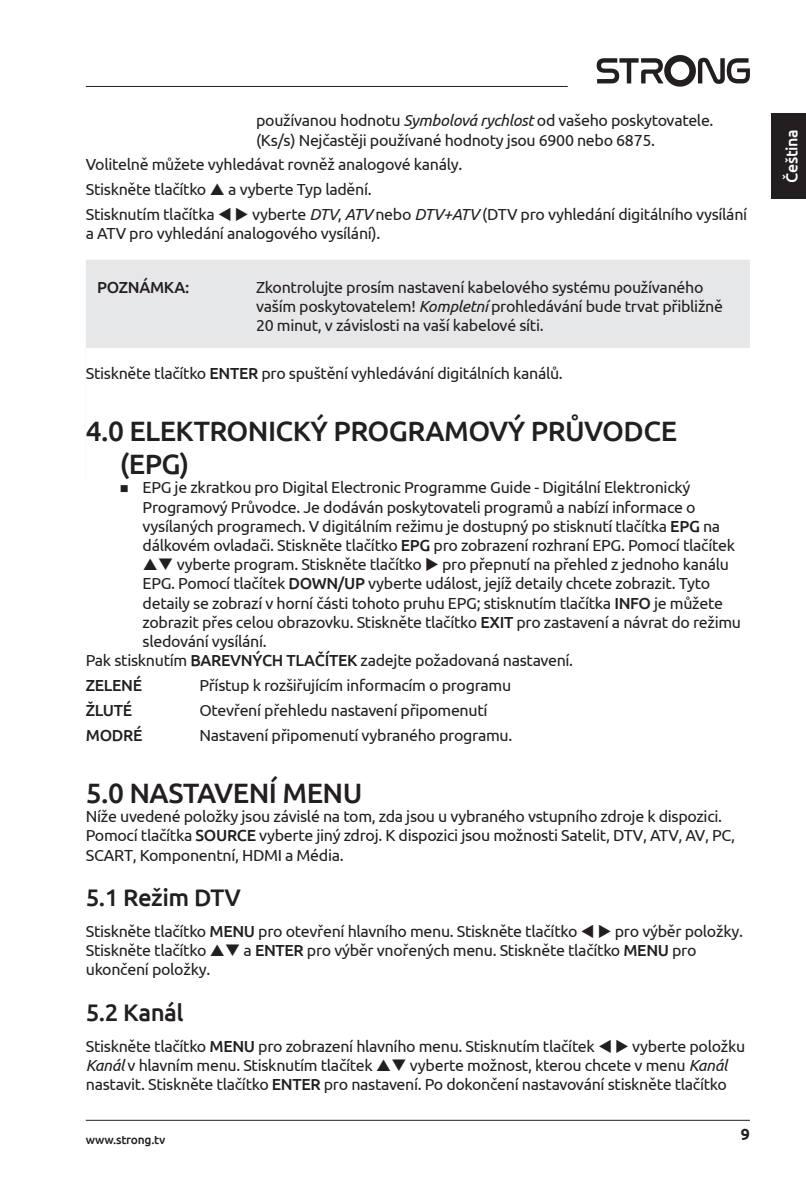
<style>
.page{position:relative;width:806px;height:1191px;background:#fff}
.page>*{position:absolute;margin:0;border:0;box-sizing:border-box;transform-origin:0 0}
.t1{font:500 28px/33.6px "Ubuntu";letter-spacing:-.02em;color:#231f20}
.t2{font:500 24px "Ubuntu";letter-spacing:-.02em;color:#231f20}
.t3{font:16px/19.2px "Ubuntu";letter-spacing:-.02em;color:#231f20}
.t4{font:500 16px "Ubuntu";letter-spacing:-.02em;color:#231f20}
.t5{font:500 16px "Ubuntu";letter-spacing:-.02em;color:#fff}
.t6{font:700 16px "Ubuntu";color:#231f20}
.t7{font:500 12px "Ubuntu";letter-spacing:-.02em;color:#231f20}
.s1{font-style:italic}
.s2{font-weight:500}
</style>
<div class="page">
<div style="left:86px;top:260px;width:663px;height:220px;background:#e6e7e9"></div>
<div style="left:86px;top:348px;width:663px;height:180px;background:#fff"></div>
<div style="left:771px;top:113px;width:34px;height:85px;background:#231f20"></div>
<svg style="left:596px;top:55px;width:153px;height:32px"></svg>
<hr style="left:86px;top:1120px;width:663px;height:1px;background:#231f20">
<hr style="left:86px;top:86px;width:481px;height:1px;background:#231f20">
<p class="t3" style="left:256px;top:111px;width:458px">používanou hodnotu <span class="s1">Symbolová rychlost</span> od vašeho poskytovatele. (Ks/s) Nejčastěji používané hodnoty jsou 6900 nebo 6875.</p>
<p class="t3" style="left:86px;top:152px;width:378px;line-height:24.8px">Volitelně můžete vyhledávat rovněž analogové kanály.<br>Stiskněte tlačítko</p>
<p class="t3" style="left:86px;top:177px;width:662px;line-height:24.8px;text-indent:142px">a vyberte Typ ladění.<br>Stisknutím tlačítka ▼ ◆ vyberte <span class="s1">DTV</span>, <span class="s1">ATV</span> nebo <span class="s1">DTV+ATV</span> (DTV pro vyhledání digitálního vysílání</p>
<p class="t3" style="left:86px;top:224px;width:296px">a ATV pro vyhledání analogového vysílání).</p>
<p class="t4" style="left:97px;top:277px;width:94px">POZNÁMKA:</p>
<p class="t3" style="left:256px;top:277px;width:468px">Zkontrolujte prosím nastavení kabelového systému používaného vaším poskytovatelem! <span class="s1">Kompletní</span> prohledávání bude trvat přibližně<br>20 minut, v závislosti na vaší kabelové síti.</p>
<p class="t3" style="left:86px;top:363px;width:478px">Stiskněte tlačítko <span class="s2">ENTER</span> pro spuštění vyhledávání digitálních kanálů.</p>
<h1 class="t1" style="left:120px;top:413px;width:558px;text-indent:-34px">4.0 ELEKTRONICKÝ PROGRAMOVÝ PRŮVODCE (EPG)</h1>
<p class="t3" style="left:142px;top:477px;width:593px">EPG je zkratkou pro Digital Electronic Programme Guide - Digitální Elektronický Programový Průvodce. Je dodáván poskytovateli programů a nabízí informace o vysílaných programech. V digitálním režimu je dostupný po stisknutí tlačítka <span class="s2">EPG</span> na dálkovém ovladači. Stiskněte tlačítko <span class="s2">EPG</span> pro zobrazení rozhraní EPG. Pomocí tlačítek</p>
<p class="t3" style="left:158px;top:554px;width:572px">❑ vyberte program. Stiskněte tlačítko ◆ pro přepnutí na přehled z jednoho kanálu</p>
<p class="t3" style="left:142px;top:573px;width:568px">EPG. Pomocí tlačítek <span class="s2">DOWN/UP</span> vyberte událost, jejíž detaily chcete zobrazit. Tyto</p>
<p class="t3" style="left:142px;top:593px;width:581px">detaily se zobrazí v horní části tohoto pruhu EPG; stisknutím tlačítka <span class="s2">INFO</span> je můžete</p>
<p class="t3" style="left:142px;top:612px;width:599px">zobrazit přes celou obrazovku. Stiskněte tlačítko <span class="s2">EXIT</span> pro zastavení a návrat do režimu</p>
<p class="t3" style="left:142px;top:631px;width:125px">sledování vysílání.</p>
<p class="t3" style="left:86px;top:650px;width:488px">Pak stisknutím <span class="s2">BAREVNÝCH TLAČÍTEK</span> zadejte požadovaná nastavení.</p>
<p class="t4" style="left:86px;top:675px;width:58px">ZELENÉ</p>
<p class="t3" style="left:199px;top:675px;width:313px">Přístup k rozšiřujícím informacím o programu</p>
<p class="t4" style="left:86px;top:700px;width:48px">ŽLUTÉ</p>
<p class="t3" style="left:199px;top:700px;width:289px">Otevření přehledu nastavení připomenutí</p>
<p class="t4" style="left:86px;top:725px;width:58px">MODRÉ</p>
<p class="t3" style="left:199px;top:725px;width:314px">Nastavení připomenutí vybraného programu.</p>
<h1 class="t1" style="left:86px;top:775px;width:278px">5.0 NASTAVENÍ MENU</h1>
<p class="t3" style="left:86px;top:806px;width:650px">Níže uvedené položky jsou závislé na tom, zda jsou u vybraného vstupního zdroje k dispozici.<br>Pomocí tlačítka <span class="s2">SOURCE</span> vyberte jiný zdroj. K dispozici jsou možnosti Satelit, DTV, ATV, AV, PC,<br>SCART, Komponentní, HDMI a Média.</p>
<h2 class="t2" style="left:86px;top:882px;width:156px">5.1 Režim DTV</h2>
<p class="t3" style="left:86px;top:921px;width:658px">Stiskněte tlačítko <span class="s2">MENU</span> pro otevření hlavního menu. Stiskněte tlačítko ▼ ◆ pro výběr položky.<br>Stiskněte tlačítko ❑ a <span class="s2">ENTER</span> pro výběr vnořených menu. Stiskněte tlačítko <span class="s2">MENU</span> pro ukončení položky.</p>
<h2 class="t2" style="left:86px;top:997px;width:99px">5.2 Kanál</h2>
<p class="t3" style="left:86px;top:1035px;width:660px">Stiskněte tlačítko <span class="s2">MENU</span> pro zobrazení hlavního menu. Stisknutím tlačítek ▼ ◆ vyberte položku<br><span class="s1">Kanál</span> v hlavním menu. Stisknutím tlačítek ❑ vyberte možnost, kterou chcete v menu <span class="s1">Kanál </span>nastavit. Stiskněte tlačítko <span class="s2">ENTER</span> pro nastavení. Po dokončení nastavování stiskněte tlačítko</p>
<p class="t6" style="left:740px;top:1124px;width:11px">9</p>
<p class="t7" style="left:86px;top:1132px;width:81px">www.strong.tv</p>
<p class="t5" style="left:781px;top:183px;width:55px;rotate:-90deg">Čeština</p>
</div>
